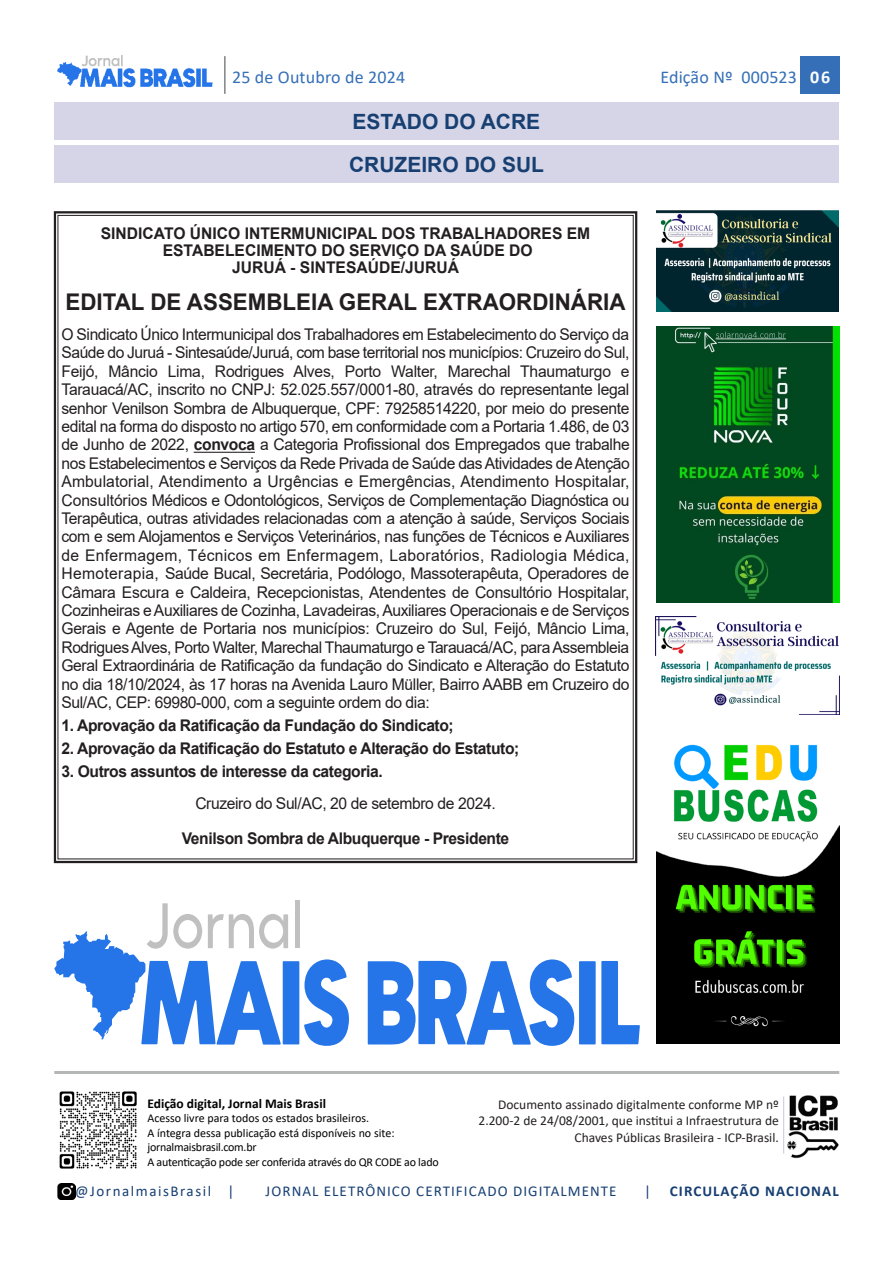
<style>
.page{position:relative;width:893px;height:1263px;background:#fff}
.page>*{position:absolute;margin:0;border:0;box-sizing:border-box;transform-origin:0 0}
.t1{font:700 22.95px "Arial";color:#231f20}
.t2{font:700 21px/43px "Arial";color:#173f72}
.t3{font:18px "Calibri";letter-spacing:.01em;color:#346fb7}
.t4{font:16.05px/18.5px "Arial";letter-spacing:-.025em;color:#231f20;text-align:justify}
.t5{font:700 16.05px "Arial";letter-spacing:-.025em;color:#231f20}
.t6{font:700 16.05px/17px "Arial";color:#231f20;text-align:center}
.t7{font:15px "Calibri";letter-spacing:.07em;color:#173f72}
.t8{font:15px "Calibri";letter-spacing:.105em;color:#173f72}
.t9{font:700 15px "Calibri";letter-spacing:.07em;color:#173f72}
.t10{font:13.5px/16.2px "Calibri";color:#231f20;text-align:right}
.t11{font:700 13.5px "Calibri";color:#000}
.t12{font:12px/14.4px "Calibri";letter-spacing:-.01em;color:#000}
.s1{font-weight:700;color:#fff}
.s2{font-weight:700}
</style>
<div class="page">
<div style="left:800px;top:56px;width:40px;height:38px;background:#346fb7"></div>
<hr style="left:224px;top:56px;width:2px;height:38px;background:#808285">
<img style="left:57px;top:56px;width:156px;height:32px">
<img style="left:59px;top:1091px;width:78px;height:78px">
<img style="left:57px;top:1184px;width:18px;height:16px">
<hr style="left:54px;top:1071px;width:785px;height:3px;background:#b5b6b6">
<img style="left:783px;top:1095px;width:56px;height:64px">
<hr style="left:783px;top:1096px;width:1px;height:57px;background:#c7c7d9">
<div style="left:54px;top:102px;width:785px;height:38px;background:#d5d5e7"></div>
<div style="left:54px;top:145px;width:785px;height:38px;background:#d5d5e7"></div>
<img style="left:657px;top:744px;width:182px;height:299px">
<img style="left:656px;top:210px;width:183px;height:102px">
<img style="left:656px;top:326px;width:184px;height:277px">
<img style="left:656px;top:616px;width:183px;height:99px">
<hr style="left:194px;top:452px;width:61px;height:1px;background:#231f20">
<div style="left:295px;top:900px;width:5px;height:48px;background:#c0c0c0"></div>
<svg style="left:54px;top:903px;width:234px;height:141px"></svg>
<div style="left:283px;top:961px;width:16px;height:83px;background:#2575e8"></div>
<svg style="left:304px;top:959px;width:45px;height:87px"></svg>
<svg style="left:368px;top:959px;width:206px;height:87px"></svg>
<div style="left:579px;top:961px;width:17px;height:83px;background:#2575e8"></div>
<svg style="left:601px;top:961px;width:39px;height:83px"></svg>
<p class="t3" style="left:232px;top:65px;width:175px">25 de Outubro de 2024</p>
<p class="t3" style="left:660px;top:65px;width:172px">Edição Nº 000523 <span class="s1">06</span></p>
<h2 class="t2" style="left:349px;top:100px;width:196px">ESTADO DO ACRE<br>CRUZEIRO DO SUL</h2>
<p class="t6" style="left:101px;top:225px;width:491px">SINDICATO ÚNICO INTERMUNICIPAL DOS TRABALHADORES EM<br>ESTABELECIMENTO DO SERVIÇO DA SAÚDE DO<br>JURUÁ - SINTESAÚDE/JURUÁ</p>
<h1 class="t1" style="left:66px;top:286px;width:562px">EDITAL DE ASSEMBLEIA GERAL EXTRAORDINÁRIA</h1>
<p class="t4" style="left:61px;top:325px;width:570px">O Sindicato Único Intermunicipal dos Trabalhadores em Estabelecimento do Serviço da Saúde do Juruá - Sintesaúde/Juruá, com base territorial nos municípios: Cruzeiro do Sul, Feijó, Mâncio Lima, Rodrigues Alves, Porto Walter, Marechal Thaumaturgo e Tarauacá/AC, inscrito no CNPJ: 52.025.557/0001-80, através do representante legal senhor Venilson Sombra de Albuquerque, CPF: 79258514220, por meio do presente edital na forma do disposto no artigo 570, em conformidade com a Portaria 1.486, de 03 de Junho de 2022, <span class="s2">convoca</span> a Categoria Profissional dos Empregados que trabalhe nos Estabelecimentos e Serviços da Rede Privada de Saúde das Atividades de Atenção Ambulatorial, Atendimento a Urgências e Emergências, Atendimento Hospitalar, Consultórios Médicos e Odontológicos, Serviços de Complementação Diagnóstica ou Terapêutica, outras atividades relacionadas com a atenção à saúde, Serviços Sociais com e sem Alojamentos e Serviços Veterinários, nas funções de Técnicos e Auxiliares de Enfermagem, Técnicos em Enfermagem, Laboratórios, Radiologia Médica, Hemoterapia, Saúde Bucal, Secretária, Podólogo, Massoterapêuta, Operadores de Câmara Escura e Caldeira, Recepcionistas, Atendentes de Consultório Hospitalar, Cozinheiras e Auxiliares de Cozinha, Lavadeiras, Auxiliares Operacionais e de Serviços Gerais e Agente de Portaria nos municípios: Cruzeiro do Sul, Feijó, Mâncio Lima, Rodrigues Alves, Porto Walter, Marechal Thaumaturgo e Tarauacá/AC, para Assembleia Geral Extraordinária de Ratificação da fundação do Sindicato e Alteração do Estatuto no dia 18/10/2024, às 17 horas na Avenida Lauro Müller, Bairro AABB em Cruzeiro do Sul/AC, CEP: 69980-000, com a seguinte ordem do dia:</p>
<p class="t5" style="left:61px;top:714px;width:394px">1. Aprovação da Ratificação da Fundação do Sindicato;</p>
<p class="t5" style="left:61px;top:737px;width:459px">2. Aprovação da Ratificação do Estatuto e Alteração do Estatuto;</p>
<p class="t5" style="left:61px;top:760px;width:323px">3. Outros assuntos de interesse da categoria.</p>
<p class="t4" style="left:195px;top:794px;width:302px">Cruzeiro do Sul/AC, 20 de setembro de 2024.</p>
<p class="t5" style="left:182px;top:827px;width:329px">Venilson Sombra de Albuquerque - Presidente</p>
<p class="t11" style="left:147px;top:1094px;width:180px">Edição digital, Jornal Mais Brasil</p>
<p class="t12" style="left:147px;top:1111px;width:293px">Acesso livre para todos os estados brasileiros.<br>A íntegra dessa publicação está disponíveis no site: jornalmaisbrasil.com.br<br>A autenticação pode ser conferida através do QR CODE ao lado</p>
<p class="t10" style="left:479px;top:1096px;width:302px">Documento assinado digitalmente conforme MP nº<br>2.200-2 de 24/08/2001, que institui a Infraestrutura de<br>Chaves Públicas Brasileira - ICP-Brasil.</p>
<p class="t8" style="left:75px;top:1181px;width:161px">@JornalmaisBrasil |</p>
<p class="t7" style="left:266px;top:1181px;width:352px">JORNAL ELETRÔNICO CERTIFICADO DIGITALMENTE</p>
<p class="t7" style="left:644px;top:1181px;width:8px">|</p>
<p class="t9" style="left:670px;top:1181px;width:170px">CIRCULAÇÃO NACIONAL</p>
</div>
